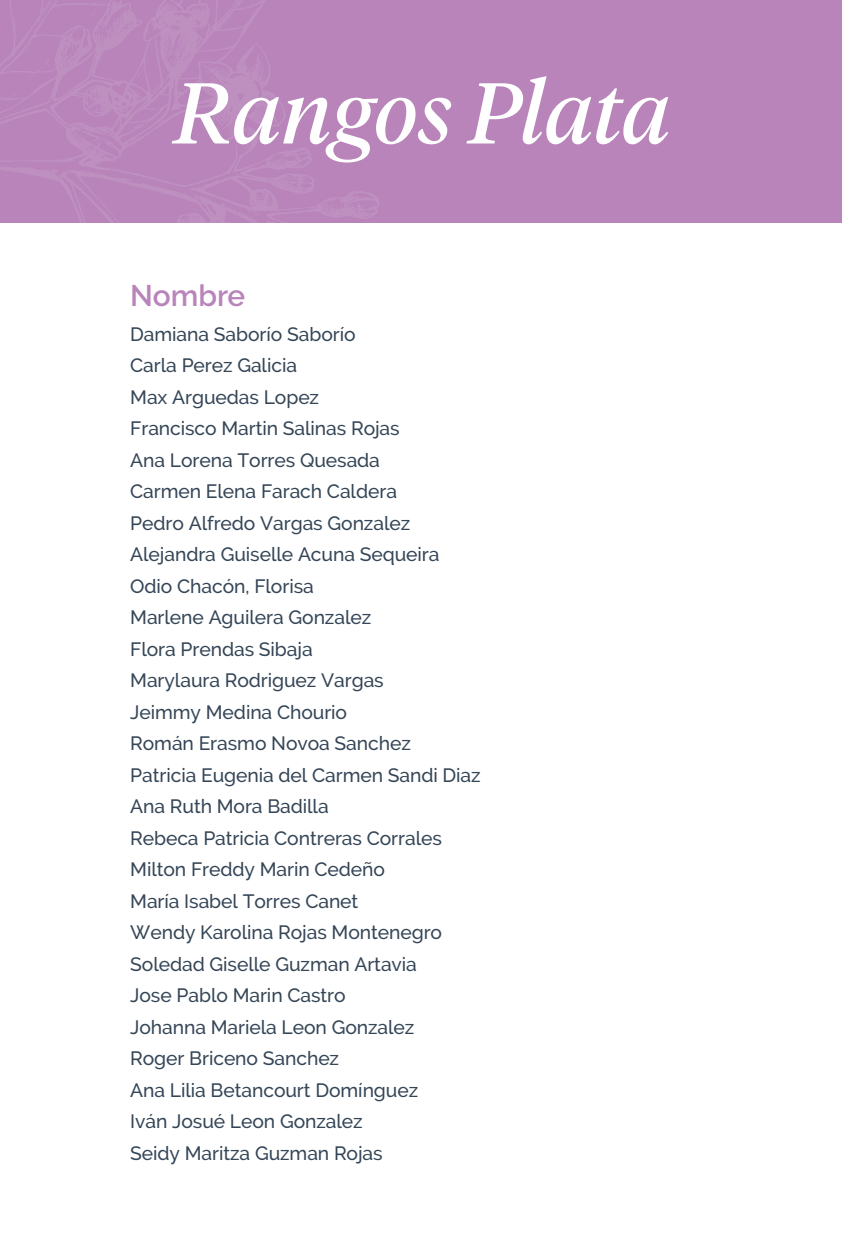
<style>
.page{position:relative;width:842px;height:1247px;background:#fff}
.page>*{position:absolute;margin:0;border:0;box-sizing:border-box;transform-origin:0 0}
.t1{font:italic 85.75px "Tiempos Headline";color:#fff}
.t2{font:600 29.75px "Raleway";color:#b884ba}
.t3{font:500 19.25px/31.5px "Raleway";letter-spacing:-.005em;color:#354657}
</style>
<div class="page">
<div style="left:0;top:0;width:841px;height:223px;background:#b884ba"></div>
<svg style="left:0;top:0;width:379px;height:223px"></svg>
<h1 class="t1" style="left:174px;top:55px;width:497px">Rangos Plata</h1>
<h2 class="t2" style="left:130px;top:278px;width:116px">Nombre</h2>
<p class="t3" style="left:130px;top:318px;width:352px">Damiana Saborío Saborío<br>Carla Perez Galicia<br>Max Arguedas Lopez<br>Francisco Martin Salinas Rojas<br>Ana Lorena Torres Quesada<br>Carmen Elena Farach Caldera<br>Pedro Alfredo Vargas Gonzalez<br>Alejandra Guiselle Acuna Sequeira<br>Odio Chacón, Florisa<br>Marlene Aguilera Gonzalez<br>Flora Prendas Sibaja<br>Marylaura Rodriguez Vargas<br>Jeimmy Medina Chourio<br>Román Erasmo Novoa Sanchez<br>Patricia Eugenia del Carmen Sandi Diaz<br>Ana Ruth Mora Badilla<br>Rebeca Patricia Contreras Corrales<br>Milton Freddy Marin Cedeño<br>María Isabel Torres Canet<br>Wendy Karolina Rojas Montenegro<br>Soledad Giselle Guzman Artavia<br>Jose Pablo Marin Castro<br>Johanna Mariela Leon Gonzalez<br>Roger Briceno Sanchez<br>Ana Lilia Betancourt Domínguez<br>Iván Josué Leon Gonzalez<br>Seidy Maritza Guzman Rojas</p>
</div>
